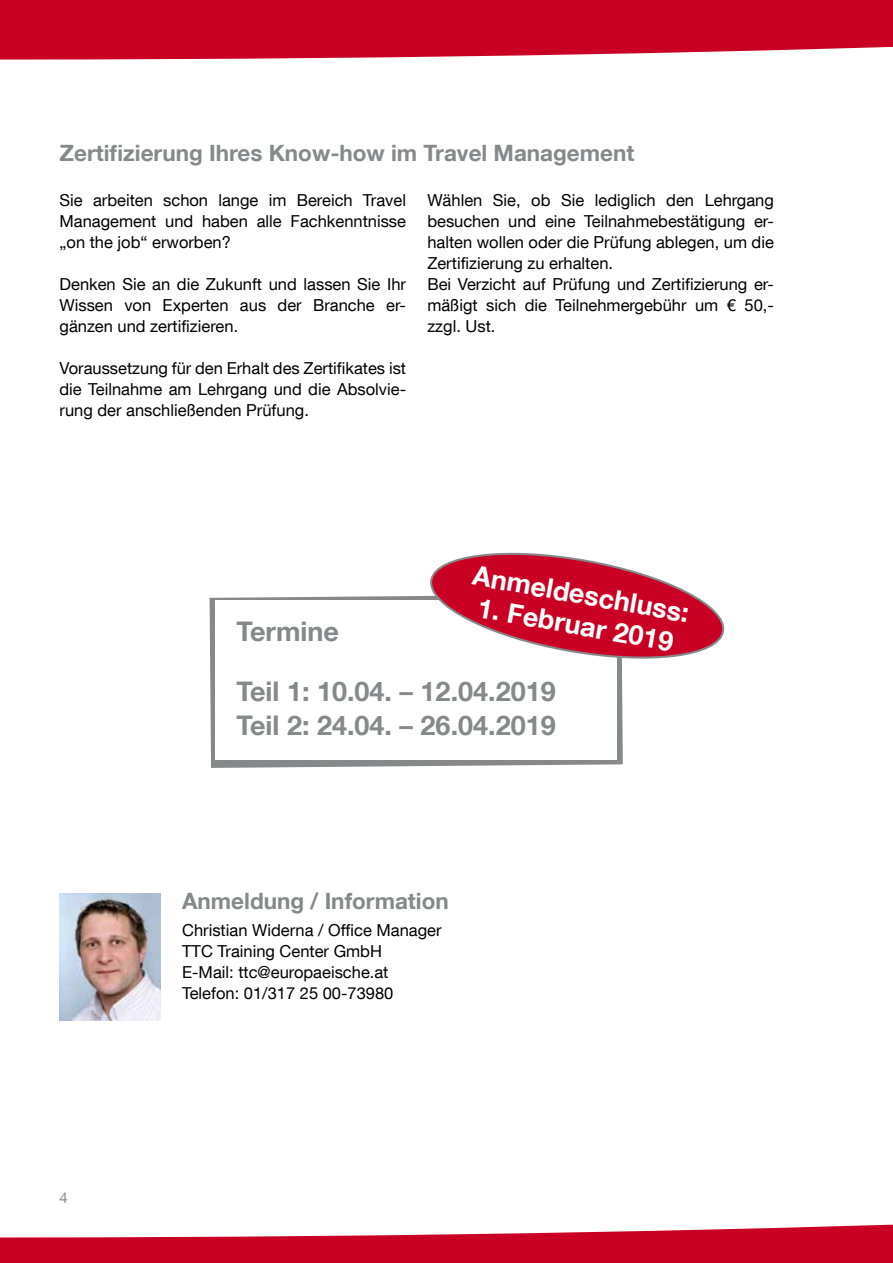
<style>
.page{position:relative;width:893px;height:1263px;background:#fff}
.page>*{position:absolute;margin:0;border:0;box-sizing:border-box;transform-origin:0 0}
.t1{font:700 27px/33.8px "Helvetica Neue LT Com";color:#87888a}
.t2{font:700 27px "Helvetica Neue LT Com";color:#fff}
.t3{font:700 22.5px "Helvetica Neue LT Com";color:#87888a}
.t4{font:16.5px/21px "Helvetica Neue LT Com";color:#000;text-align:justify}
.t5{font:15px "Helvetica Neue LT Com";color:#87888a}
</style>
<div class="page">
<svg style="left:0;top:0;width:893px;height:60px;background:#cd1333"></svg>
<svg style="left:0;top:1224px;width:893px;height:39px;fill:#c90023"></svg>
<img style="left:60px;top:893px;width:101px;height:127px">
<svg style="left:210px;top:596px;width:413px;height:172px;background:#9e9fa0"></svg>
<div style="left:215px;top:600px;width:402px;height:160px;background:#fff"></div>
<svg style="left:425px;top:552px;width:300px;height:113px"></svg>
<h2 class="t3" style="left:60px;top:138px;width:576px">Zertifizierung Ihres Know-how im Travel Management</h2>
<p class="t4" style="left:60px;top:189px;width:348px">Sie arbeiten schon lange im Bereich Travel Management und haben alle Fachkenntnisse „on the job“ erworben?</p>
<p class="t4" style="left:60px;top:273px;width:348px">Denken Sie an die Zukunft und lassen Sie Ihr Wissen von Experten aus der Branche er&shy;gänzen und zertifizieren.</p>
<p class="t4" style="left:60px;top:357px;width:348px">Voraussetzung für den Erhalt des Zertifikates ist die Teilnahme am Lehrgang und die Absolvie&shy;rung der anschließenden Prüfung.</p>
<p class="t4" style="left:427px;top:189px;width:348px;text-align:left">Wählen Sie, ob Sie lediglich den Lehrgang besuchen und eine Teilnahmebestätigung er&shy;halten wollen oder die Prüfung ablegen, um die Zertifizierung zu erhalten.<br>Bei Verzicht auf Prüfung und Zertifizierung er&shy;mäßigt sich die Teilnehmergebühr um € 50,- zzgl. Ust.</p>
<h1 class="t1" style="left:237px;top:614px;width:104px">Termine</h1>
<h1 class="t2" style="left:476px;top:558px;width:220px;rotate:10deg">Anmeldeschluss:</h1>
<h1 class="t2" style="left:481px;top:590px;width:200px;rotate:10deg">1. Februar 2019</h1>
<h1 class="t1" style="left:237px;top:674px;width:321px">Teil 1: 10.04. – 12.04.2019<br>Teil 2: 24.04. – 26.04.2019</h1>
<p class="t5" style="left:60px;top:1189px;width:10px">4</p>
<h2 class="t3" style="left:182px;top:887px;width:268px">Anmeldung / Information</h2>
<p class="t4" style="left:182px;top:919px;width:261px;text-align:left">Christian Widerna / Office Manager<br>TTC Training Center GmbH<br>E-Mail: ttc@europaeische.at<br>Telefon: 01/317 25 00-73980</p>
</div>
